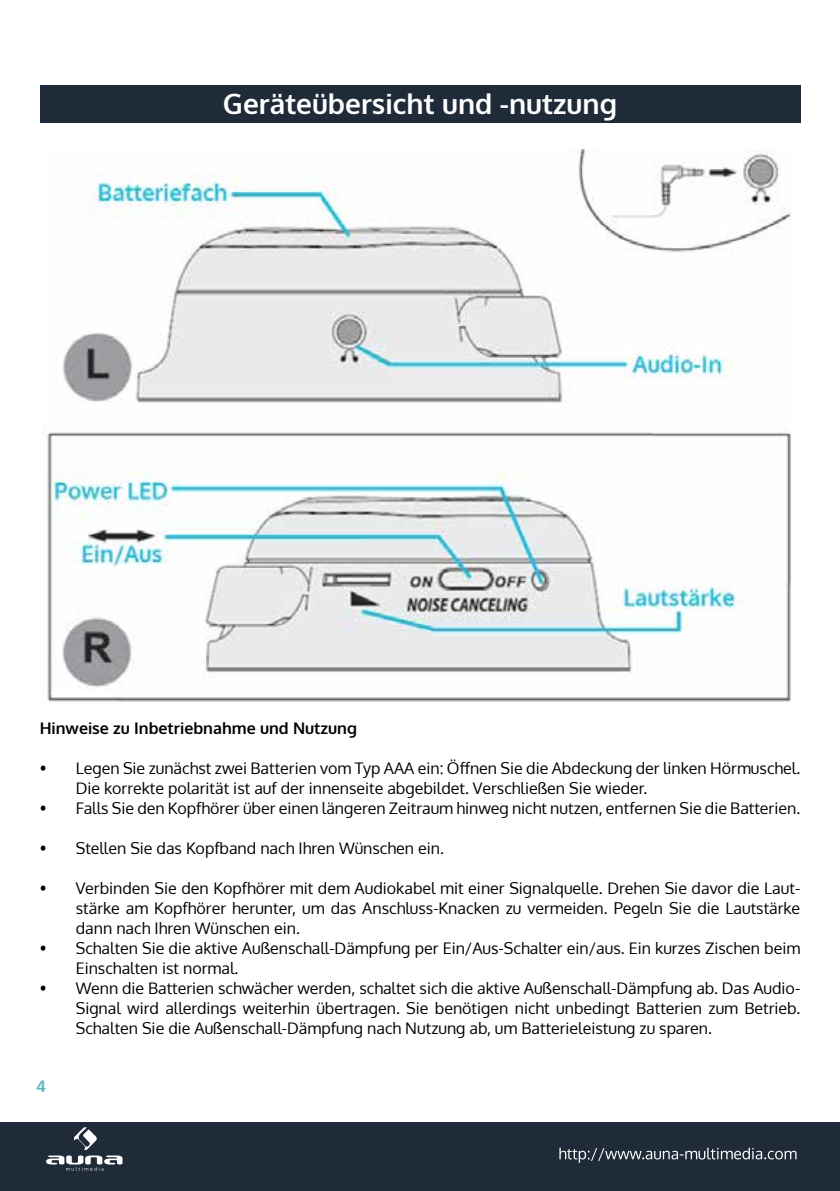
<style>
.page{position:relative;width:840px;height:1191px;background:#fff}
.page>*{position:absolute;margin:0;border:0;box-sizing:border-box;transform-origin:0 0}
.t1{font:700 28px "Oxygen";color:#fff}
.t2{font:16px/20px "Oxygen";color:#000}
.t3{font:700 16px "Oxygen";color:#000}
.t4{font:700 16px "Oxygen";color:#5bb5c1}
</style>
<div class="page">
<div style="left:0;top:1123px;width:839px;height:68px;background:#1f2b39"></div>
<svg style="left:559px;top:1147px;width:237px;height:15px"></svg>
<svg style="left:46px;top:1127px;width:76px;height:43px"></svg>
<div style="left:40px;top:85px;width:759px;height:37px;background:#1f2b39"></div>
<img style="left:42px;top:149px;width:749px;height:553px">
<h1 class="t1" style="left:223px;top:86px;width:395px">Geräteübersicht und -nutzung</h1>
<p class="t3" style="left:40px;top:718px;width:318px">Hinweise zu Inbetriebnahme und Nutzung</p>
<p class="t2" style="left:76px;top:758px;width:725px;text-indent:-36px">• Legen Sie zunächst zwei Batterien vom Typ AAA ein: Öffnen Sie die Abdeckung der linken Hörmuschel.<br>Die korrekte polarität ist auf der innenseite abgebildet. Verschließen Sie wieder.</p>
<p class="t2" style="left:40px;top:798px;width:761px">• Falls Sie den Kopfhörer über einen längeren Zeitraum hinweg nicht nutzen, entfernen Sie die Batterien.</p>
<p class="t2" style="left:40px;top:838px;width:405px">• Stellen Sie das Kopfband nach Ihren Wünschen ein.</p>
<p class="t2" style="left:76px;top:878px;width:725px;text-align:justify;text-indent:-36px">• Verbinden Sie den Kopfhörer mit dem Audiokabel mit einer Signalquelle. Drehen Sie davor die Laut&shy;stärke am Kopfhörer herunter, um das Anschluss-Knacken zu vermeiden. Pegeln Sie die Lautstärke dann nach Ihren Wünschen ein.</p>
<p class="t2" style="left:76px;top:938px;width:725px;text-indent:-36px">• Schalten Sie die aktive Außenschall-Dämpfung per Ein/Aus-Schalter ein/aus. Ein kurzes Zischen beim<br>Einschalten ist normal.</p>
<p class="t2" style="left:76px;top:978px;width:725px;text-align:justify;text-indent:-36px">• Wenn die Batterien schwächer werden, schaltet sich die aktive Außenschall-Dämpfung ab. Das Audio-Signal wird allerdings weiterhin übertragen. Sie benötigen nicht unbedingt Batterien zum Betrieb.<br>Schalten Sie die Außenschall-Dämpfung nach Nutzung ab, um Batterieleistung zu sparen.</p>
<p class="t4" style="left:36px;top:1076px;width:11px">4</p>
</div>
